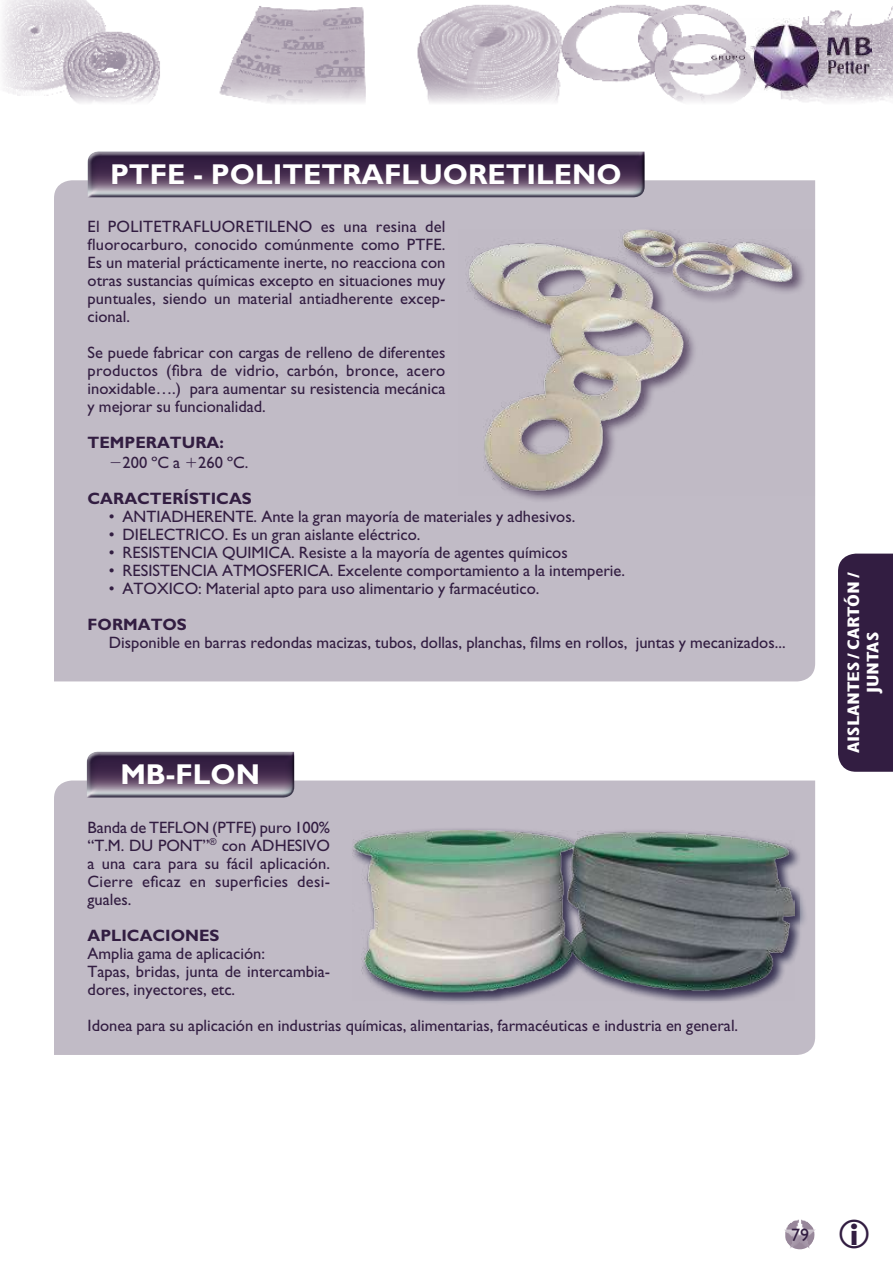
<style>
.page{position:relative;width:893px;height:1263px;background:#fff}
.page>*{position:absolute;margin:0;border:0;box-sizing:border-box;transform-origin:0 0}
.t1{font:700 28.8px "Gill Sans Std";color:#fff}
.t2{font:18px "Gill Sans Std";color:#321d41}
.t3{font:700 condensed 16.8px/19.5px "Gill Sans Std";color:#fff;text-align:center;scale:1.25 1}
.t4{font:16.5px/18px "Gill Sans Std";color:#321d41;text-align:justify}
.t5{font:700 16.5px "Gill Sans Std";color:#321d41}
</style>
<div class="page">
<img style="left:2px;top:0;width:891px;height:103px">
<img style="left:710px;top:19px;width:162px;height:74px">
<div style="left:838px;top:554px;width:55px;height:218px;background:#321d41"></div>
<img style="left:784px;top:1219px;width:32px;height:30px">
<div style="left:54px;top:180px;width:761px;height:501px;background:#c1bbc6"></div>
<div style="left:77px;top:140px;width:579px;height:59px;background:#fff"></div>
<div style="left:85px;top:149px;width:564px;height:50px;background:#321d41;opacity:.75"></div>
<div style="left:54px;top:780px;width:761px;height:275px;background:#c1bbc6"></div>
<div style="left:76px;top:740px;width:229px;height:59px;background:#00494a;opacity:.5"></div>
<div style="left:82px;top:747px;width:216px;height:52px;background:#fff"></div>
<div style="left:84px;top:749px;width:215px;height:50px;background:#321d41;opacity:.75"></div>
<div style="left:350px;top:828px;width:458px;height:178px;background:#061f41;opacity:.65"></div>
<div style="left:350px;top:827px;width:449px;height:173px;background:#321d41;opacity:.65"></div>
<img style="left:352px;top:830px;width:442px;height:170px">
<div style="left:467px;top:227px;width:340px;height:277px;background:#c1bbc6"></div>
<img style="left:458px;top:229px;width:357px;height:266px">
<svg style="left:186px;top:458px;width:10px;height:10px"></svg>
<h1 class="t1" style="left:110px;top:157px;width:513px">PTFE - POLITETRAFLUORETILENO</h1>
<p class="t4" style="left:88px;top:218px;width:359px">El POLITETRAFLUORETILENO es una resina del fluorocarburo, conocido comúnmente como PTFE.<br>Es un material prácticamente inerte, no reacciona con otras sustancias químicas excepto en situaciones muy puntuales, siendo un material antiadherente excep&shy;cional.</p>
<p class="t4" style="left:88px;top:344px;width:359px">Se puede fabricar con cargas de relleno de diferentes productos (fibra de vidrio, carbón, bronce, acero inoxidable….) para aumentar su resistencia mecánica y mejorar su funcionalidad.</p>
<p class="t5" style="left:88px;top:433px;width:138px">TEMPERATURA:</p>
<p class="t4" style="left:123px;top:454px;width:127px">200 ºC a 260 ºC.</p>
<p class="t5" style="left:88px;top:489px;width:166px">CARACTERÍSTICAS</p>
<p class="t4" style="left:109px;top:508px;width:468px">• ANTIADHERENTE. Ante la gran mayoría de materiales y adhesivos.</p>
<p class="t4" style="left:109px;top:526px;width:313px">• DIELECTRICO. Es un gran aislante eléctrico.</p>
<p class="t4" style="left:109px;top:544px;width:460px">• RESISTENCIA QUIMICA. Resiste a la mayoría de agentes químicos</p>
<p class="t4" style="left:109px;top:562px;width:518px">• RESISTENCIA ATMOSFERICA. Excelente comportamiento a la intemperie.</p>
<p class="t4" style="left:109px;top:580px;width:432px">• ATOXICO: Material apto para uso alimentario y farmacéutico.</p>
<p class="t5" style="left:88px;top:615px;width:101px">FORMATOS</p>
<p class="t4" style="left:109px;top:634px;width:678px">Disponible en barras redondas macizas, tubos, dollas, planchas, films en rollos, juntas y mecanizados...</p>
<h1 class="t1" style="left:120px;top:758px;width:141px">MB-FLON</h1>
<p class="t4" style="left:88px;top:818px;width:244px">Banda de TEFLON (PTFE) puro 100% “T.M. DU PONT”<sup>®</sup> con ADHESIVO a una cara para su fácil aplicación.<br>Cierre eficaz en superficies desi&shy;guales.</p>
<p class="t5" style="left:88px;top:925px;width:133px">APLICACIONES</p>
<p class="t4" style="left:88px;top:944px;width:244px;text-align:left">Amplia gama de aplicación:<br>Tapas, bridas, junta de intercambia&shy;dores, inyectores, etc.</p>
<p class="t4" style="left:88px;top:1016px;width:652px">Idonea para su aplicación en industrias químicas, alimentarias, farmacéuticas e industria en general.</p>
<p class="t3" style="left:844px;top:753px;width:146px;rotate:-90deg">AISLANTES / CARTÓN /<br>JUNTAS</p>
<p class="t2" style="left:791px;top:1224px;width:19px">79</p>
</div>
